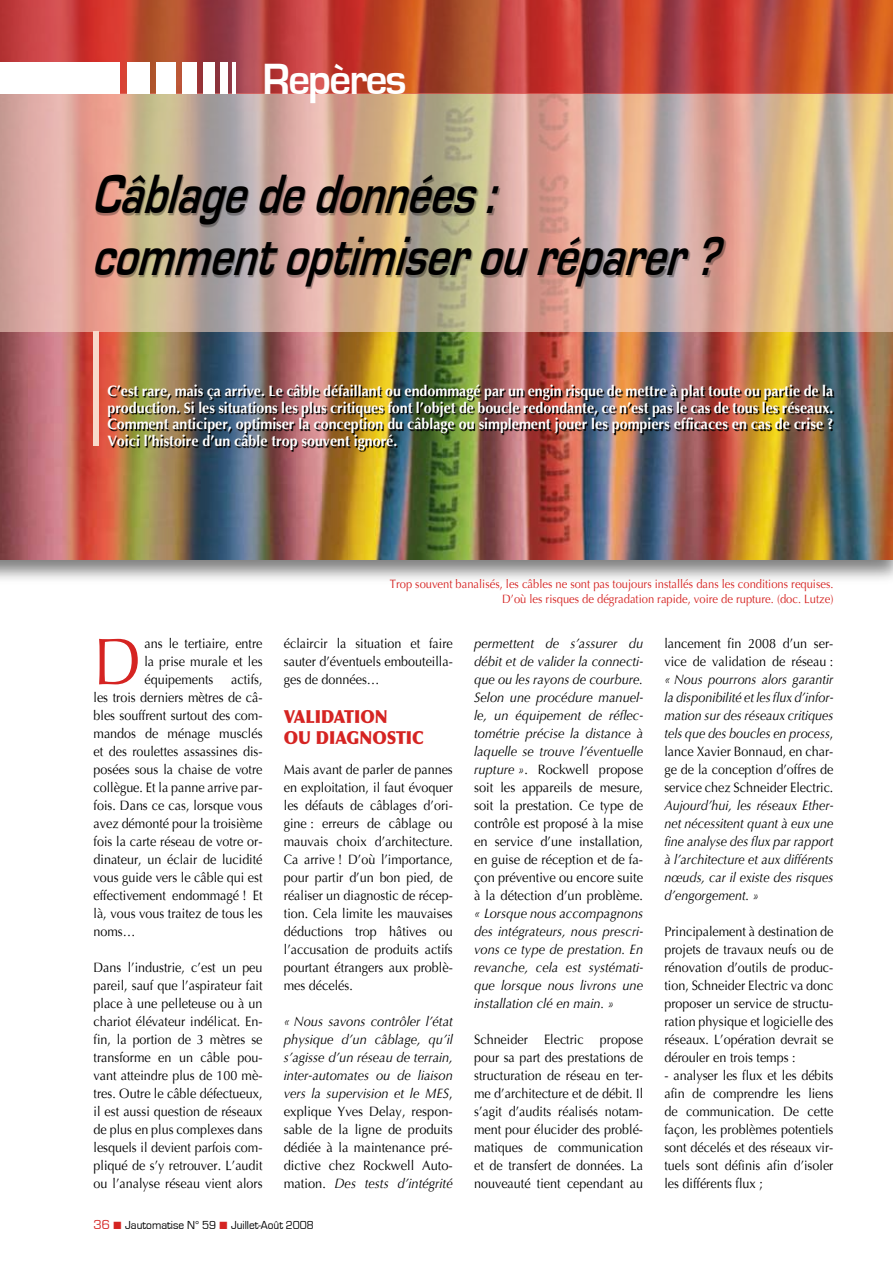
<style>
.page{position:relative;width:893px;height:1263px;background:#fff}
.page>*{position:absolute;margin:0;border:0;box-sizing:border-box;transform-origin:0 0}
.t1{font:66.15px "Optima";color:#d52422;scale:.93 1}
.t2{font:italic 700 57px "Eurostile";color:#000;scale:.78 1}
.t3{font:700 45px "Eurostile";letter-spacing:-.04em;color:#fff;scale:.95 1}
.t4{font:900 18px/21.6px "Optima";color:#d52422;scale:.9 1}
.t5{font:700 15px/16.5px "Optima";color:#fff;text-align:justify;scale:.95 1}
.t6{font:13.5px/18px "Optima";color:#000;text-align:justify;scale:.93 1}
.t7{font:italic 13.5px/18px "Optima";color:#000;text-align:justify;scale:.95 1}
.t8{font:13.5px/18px "Optima";color:#000;text-align:justify;scale:.95 1}
.t9{font:italic 13.5px/18px "Optima";color:#000;text-align:justify;scale:.93 1}
.t10{font:12px/14.4px "Optima";color:#d52422;text-align:right;scale:.93 1}
.t11{font:12px "Eurostile";color:#000;scale:.95 1}
.s1{font-style:normal}
.s2{font-style:italic}
.s3{font-size:13.5px;color:#d52422}
.s4{color:#d52422}
</style>
<div class="page">
<div style="left:0;top:0;width:893px;height:585px;background:#000;opacity:.5"></div>
<img style="left:0;top:332px;width:893px;height:228px">
<svg style="left:0;top:94px;width:893px;height:238px;background:#d0ac97"></svg>
<svg style="left:0;top:0;width:892px;height:94px;background:#bc4536"></svg>
<div style="left:0;top:62px;width:120px;height:32px;background:#fff"></div>
<div style="left:128px;top:62px;width:22px;height:32px;background:#fff"></div>
<div style="left:157px;top:62px;width:19px;height:32px;background:#fff"></div>
<div style="left:182px;top:62px;width:15px;height:32px;background:#fff"></div>
<div style="left:203px;top:62px;width:11px;height:32px;background:#fff"></div>
<div style="left:220px;top:62px;width:7px;height:32px;background:#fff"></div>
<hr style="left:232px;top:62px;width:4px;height:32px;background:#fff">
<hr style="left:892px;top:0;width:1px;height:94px;background:#f8dacb">
<img style="left:93px;top:382px;width:758px;height:80px">
<div style="left:94px;top:332px;width:5px;height:114px;background:#f8dacb"></div>
<div style="left:80px;top:163px;width:531px;height:67px;background:#000;opacity:.3"></div>
<div style="left:80px;top:225px;width:704px;height:67px;background:#000;opacity:.3"></div>
<h3 class="t3" style="left:263px;top:55px;width:153px">Repères</h3>
<h2 class="t2" style="left:91px;top:164px;width:539px">Câblagededonnées :</h2>
<h2 class="t2" style="left:91px;top:225px;width:826px">commentoptimiserouréparer ?</h2>
<p class="t5" style="left:107px;top:383px;width:766px">C’est rare, mais ça arrive. Le câble défaillant ou endommagé par un engin risque de mettre à plat toute ou partie de la production. Si les situations les plus critiques font l’objet de boucle redondante, ce n’est pas le cas de tous les réseaux.<br>Comment anticiper, optimiser la conception du câblage ou simplement jouer les pompiers efficaces en cas de crise ?<br>Voici l’histoire d’un câble trop souvent ignoré.</p>
<h1 class="t1" style="left:94px;top:623px;width:53px">D</h1>
<p class="t6" style="left:144px;top:635px;width:129px">ans le tertiaire, entre la prise murale et les équipements</p>
<p class="t6" style="left:94px;top:671px;width:183px;text-indent:138px">actifs, les trois derniers mètres de câ&shy;bles souffrent surtout des com&shy;mandos de ménage musclés et des roulettes assassines dis&shy;posées sous la chaise de votre collègue. Et la panne arrive par&shy;fois. Dans ce cas, lorsque vous avez démonté pour la troisième fois la carte réseau de votre or&shy;dinateur, un éclair de lucidité vous guide vers le câble qui est effectivement endommagé ! Et là, vous vous traitez de tous les noms…</p>
<p class="t6" style="left:94px;top:959px;width:183px">Dans l’industrie, c’est un peu pareil, sauf que l’aspirateur fait place à une pelleteuse ou à un chariot élévateur indélicat. En&shy;fin, la portion de 3 mètres se transforme en un câble pou&shy;vant atteindre plus de 100 mè&shy;tres. Outre le câble défectueux, il est aussi question de réseaux de plus en plus complexes dans lesquels il devient parfois com&shy;pliqué de s’y retrouver. L’audit ou l’analyse réseau vient alors</p>
<p class="t10" style="left:390px;top:577px;width:478px">Trop souvent banalisés, les câbles ne sont pas toujours installés dans les conditions requises.<br>D’où les risques de dégradation rapide, voire de rupture. (doc. Lutze)</p>
<p class="t6" style="left:284px;top:635px;width:183px">éclaircir la situation et faire sauter d’éventuels embouteilla&shy;ges de données…</p>
<h3 class="t4" style="left:284px;top:706px;width:157px">VALIDATION<br>OU DIAGNOSTIC</h3>
<p class="t6" style="left:284px;top:761px;width:183px">Mais avant de parler de pannes en exploitation, il faut évoquer les défauts de câblages d’ori&shy;gine : erreurs de câblage ou mauvais choix d’architecture.<br>Ca arrive ! D’où l’importance, pour partir d’un bon pied, de réaliser un diagnostic de récep&shy;tion. Cela limite les mauvaises déductions trop hâtives ou l’accusation de produits actifs pourtant étrangers aux problè&shy;mes décelés.</p>
<p class="t7" style="left:284px;top:1013px;width:179px">« Nous savons contrôler l’état physique d’un câblage, qu’il s’agisse d’un réseau de terrain, inter-automates ou de liaison vers la supervision et le MES<span class="s1">, explique Yves Delay, respon&shy;sable de la ligne de produits dédiée à la maintenance pré&shy;dictive chez Rockwell Auto&shy;mation.</span> Des tests d’intégrité</p>
<p class="t8" style="left:474px;top:635px;width:179px"><span class="s2">permettent de s’assurer du débit et de valider la connecti&shy;que ou les rayons de courbure.<br>Selon une procédure manuel&shy;le, un équipement de réflec&shy;tométrie précise la distance à laquelle se trouve l’éventuelle rupture »</span>. Rockwell propose soit les appareils de mesure, soit la prestation. Ce type de contrôle est proposé à la mise en service d’une installation, en guise de réception et de fa&shy;çon préventive ou encore suite à la détection d’un problème.</p>
<p class="t7" style="left:474px;top:905px;width:179px">« Lorsque nous accompagnons des intégrateurs, nous prescri&shy;vons ce type de prestation. En revanche, cela est systémati&shy;que lorsque nous livrons une installation clé en main. »</p>
<p class="t6" style="left:474px;top:1031px;width:183px">Schneider Electric propose pour sa part des prestations de structuration de réseau en ter&shy;me d’architecture et de débit. Il s’agit d’audits réalisés notam&shy;ment pour élucider des problé&shy;matiques de communication et de transfert de données. La nouveauté tient cependant au</p>
<p class="t6" style="left:664px;top:635px;width:183px">lancement fin 2008 d’un ser&shy;vice de validation de réseau :</p>
<p class="t9" style="left:664px;top:671px;width:183px">« Nous pourrons alors garantir la disponibilité et les flux d’infor&shy;mation sur des réseaux critiques tels que des boucles en process<span class="s1">, lance Xavier Bonnaud, en char&shy;ge de la conception d’offres de service chez Schneider Electric.</span></p>
<p class="t9" style="left:664px;top:797px;width:183px">Aujourd’hui, les réseaux Ether&shy;net nécessitent quant à eux une fine analyse des flux par rapport à l’architecture et aux différents nœuds, car il existe des risques d’engorgement. »</p>
<p class="t6" style="left:664px;top:923px;width:183px">Principalement à destination de projets de travaux neufs ou de rénovation d’outils de produc&shy;tion, Schneider Electric va donc proposer un service de structu&shy;ration physique et logicielle des réseaux. L’opération devrait se dérouler en trois temps :</p>
<p class="t6" style="left:664px;top:1067px;width:183px">- analyser les flux et les débits afin de comprendre les liens de communication. De cette façon, les problèmes potentiels sont décelés et des réseaux vir&shy;tuels sont définis afin d’isoler les différents flux ;</p>
<p class="t11" style="left:94px;top:1218px;width:233px"><span class="s3">36</span> <span class="s4">■</span> Jautomatise N° 59 <span class="s4">■</span> Juillet-Août 2008</p>
</div>
